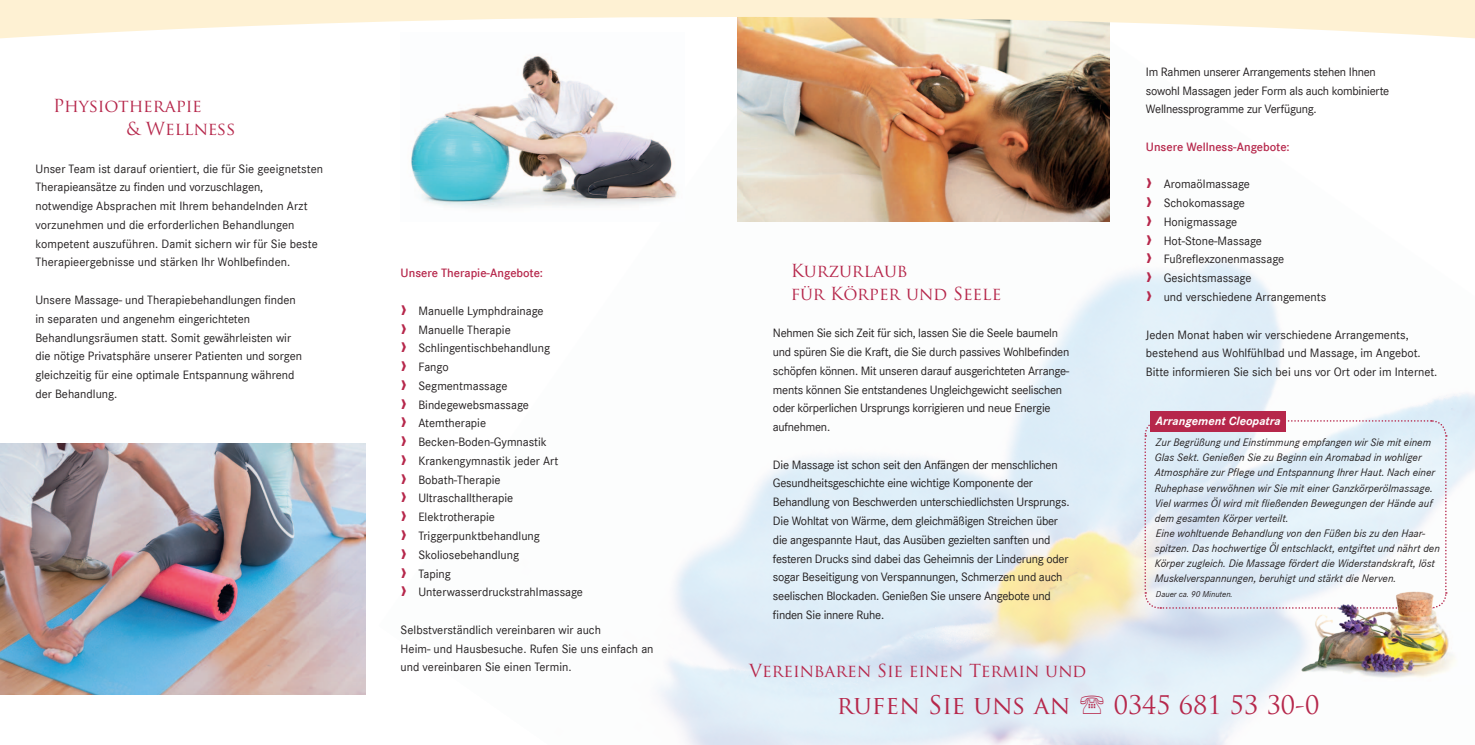
<style>
.page{position:relative;width:1475px;height:745px;background:#fff}
.page>*{position:absolute;margin:0;border:0;box-sizing:border-box;transform-origin:0 0}
.t1{font:25px "Trajan Pro";color:#b6274b}
.t2{font:17.5px/22.5px "Trajan Pro";color:#b6274b}
.t3{font:12.5px/18.8px "Corporate S";color:#231f20}
.t4{font:12.5px/18.8px "Corporate S";letter-spacing:-.02em;color:#231f20}
.t5{font:600 12.5px "Corporate S";color:#b6274b}
.t6{font:italic 700 12.5px "Corporate S";color:#fff}
.t7{font:italic 11.25px/15px "Corporate S";color:#231f20}
.t8{font:italic 8.75px "Corporate S";color:#231f20}
.s1{font-family:"Corporate S Dem";font-weight:700;font-size:20px;color:#b6274b}
</style>
<div class="page">
<img style="left:658px;top:39px;width:816px;height:705px">
<img style="left:737px;top:39px;width:372px;height:182px">
<svg style="left:0;top:0;width:1474px;height:39px;fill:#fef1d3"></svg>
<img style="left:0;top:443px;width:365px;height:251px">
<img style="left:400px;top:33px;width:284px;height:188px">
<svg style="left:1143px;top:419px;width:304px;height:190px;background:#e2edf6"></svg>
<div style="left:1150px;top:411px;width:135px;height:21px;background:#b6274b"></div>
<img style="left:1264px;top:544px;width:210px;height:140px">
<svg style="left:1080px;top:694px;width:23px;height:19px"></svg>
<h2 class="t2" style="left:126px;top:95px;width:111px;text-indent:-73px">Physiotherapie<br>&amp; Wellness</h2>
<p class="t3" style="left:35px;top:159px;width:289px">Unser Team ist darauf orientiert, die für Sie geeignetsten Therapieansätze zu finden und vorzuschlagen, notwendige Absprachen mit Ihrem behandelnden Arzt vorzunehmen und die erforderlichen Behandlungen kompetent auszuführen. Damit sichern wir für Sie beste Therapieergebnisse und stärken Ihr Wohlbefinden.</p>
<p class="t3" style="left:35px;top:290px;width:268px">Unsere Massage- und Therapiebehandlungen finden in separaten und angenehm eingerichteten Behandlungsräumen statt. Somit gewährleisten wir die nötige Privatsphäre unserer Patienten und sorgen gleichzeitig für eine optimale Entspannung während der Behandlung.</p>
<p class="t5" style="left:400px;top:266px;width:144px">Unsere Therapie-Angebote:</p>
<p class="t3" style="left:400px;top:301px;width:184px"><span class="s1">›</span> Manuelle Lymphdrainage<br><span class="s1">›</span> Manuelle Therapie<br><span class="s1">›</span> Schlingentischbehandlung<br><span class="s1">›</span> Fango<br><span class="s1">›</span> Segmentmassage<br><span class="s1">›</span> Bindegewebsmassage<br><span class="s1">›</span> Atemtherapie<br><span class="s1">›</span> Becken-Boden-Gymnastik<br><span class="s1">›</span> Krankengymnastik jeder Art<br><span class="s1">›</span> Bobath-Therapie<br><span class="s1">›</span> Ultraschalltherapie<br><span class="s1">›</span> Elektrotherapie<br><span class="s1">›</span> Triggerpunktbehandlung<br><span class="s1">›</span> Skoliosebehandlung<br><span class="s1">›</span> Taping<br><span class="s1">›</span> Unterwasserdruckstrahlmassage</p>
<p class="t3" style="left:400px;top:620px;width:254px">Selbstverständlich vereinbaren wir auch<br>Heim- und Hausbesuche. Rufen Sie uns einfach an und vereinbaren Sie einen Termin.</p>
<h2 class="t2" style="left:790px;top:259px;width:212px">Kurzurlaub<br>für Körper und Seele</h2>
<p class="t4" style="left:772px;top:323px;width:298px">Nehmen Sie sich Zeit für sich, lassen Sie die Seele baumeln und spüren Sie die Kraft, die Sie durch passives Wohlbefinden schöpfen können. Mit unseren darauf ausgerichteten Arrange&shy;ments können Sie entstandenes Ungleichgewicht seelischen oder körperlichen Ursprungs korrigieren und neue Energie aufnehmen.</p>
<p class="t4" style="left:772px;top:455px;width:298px">Die Massage ist schon seit den Anfängen der menschlichen Gesundheitsgeschichte eine wichtige Komponente der Behandlung von Beschwerden unterschiedlichsten Ursprungs.<br>Die Wohltat von Wärme, dem gleichmäßigen Streichen über die angespannte Haut, das Ausüben gezielten sanften und festeren Drucks sind dabei das Geheimnis der Linderung oder sogar Beseitigung von Verspannungen, Schmerzen und auch seelischen Blockaden. Genießen Sie unsere Angebote und finden Sie innere Ruhe.</p>
<h2 class="t2" style="left:749px;top:658px;width:339px">Vereinbaren Sie einen Termin und</h2>
<p class="t4" style="left:1145px;top:62px;width:245px">Im Rahmen unserer Arrangements stehen Ihnen sowohl Massagen jeder Form als auch kombinierte<br>Wellnessprogramme zur Verfügung.</p>
<p class="t5" style="left:1145px;top:139px;width:145px">Unsere Wellness-Angebote:</p>
<p class="t3" style="left:1145px;top:175px;width:182px"><span class="s1">›</span> Aromaölmassage<br><span class="s1">›</span> Schokomassage<br><span class="s1">›</span> Honigmassage<br><span class="s1">›</span> Hot-Stone-Massage<br><span class="s1">›</span> Fußreflexzonenmassage<br><span class="s1">›</span> Gesichtsmassage<br><span class="s1">›</span> und verschiedene Arrangements</p>
<p class="t3" style="left:1145px;top:325px;width:293px">Jeden Monat haben wir verschiedene Arrangements, bestehend aus Wohlfühlbad und Massage, im Angebot.<br>Bitte informieren Sie sich bei uns vor Ort oder im Internet.</p>
<p class="t6" style="left:1155px;top:413px;width:126px">Arrangement Cleopatra</p>
<p class="t7" style="left:1154px;top:435px;width:286px">Zur Begrüßung und Einstimmung empfangen wir Sie mit einem Glas Sekt. Genießen Sie zu Beginn ein Aromabad in wohliger Atmosphäre zur Pflege und Entspannung Ihrer Haut. Nach einer Ruhephase verwöhnen wir Sie mit einer Ganzkörperölmassage.<br>Viel warmes Öl wird mit fließenden Bewegungen der Hände auf dem gesamten Körper verteilt.<br>Eine wohltuende Behandlung von den Füßen bis zu den Haar&shy;spitzen. Das hochwertige Öl entschlackt, entgiftet und nährt den Körper zugleich. Die Massage fördert die Widerstandskraft, löst Muskelverspannungen, beruhigt und stärkt die Nerven.</p>
<p class="t8" style="left:1155px;top:588px;width:78px">Dauer ca. 90 Minuten.</p>
<h1 class="t1" style="left:836px;top:688px;width:235px">rufen Sie uns an</h1>
<h1 class="t1" style="left:1113px;top:688px;width:207px">0345 681 53 30-0</h1>
</div>
